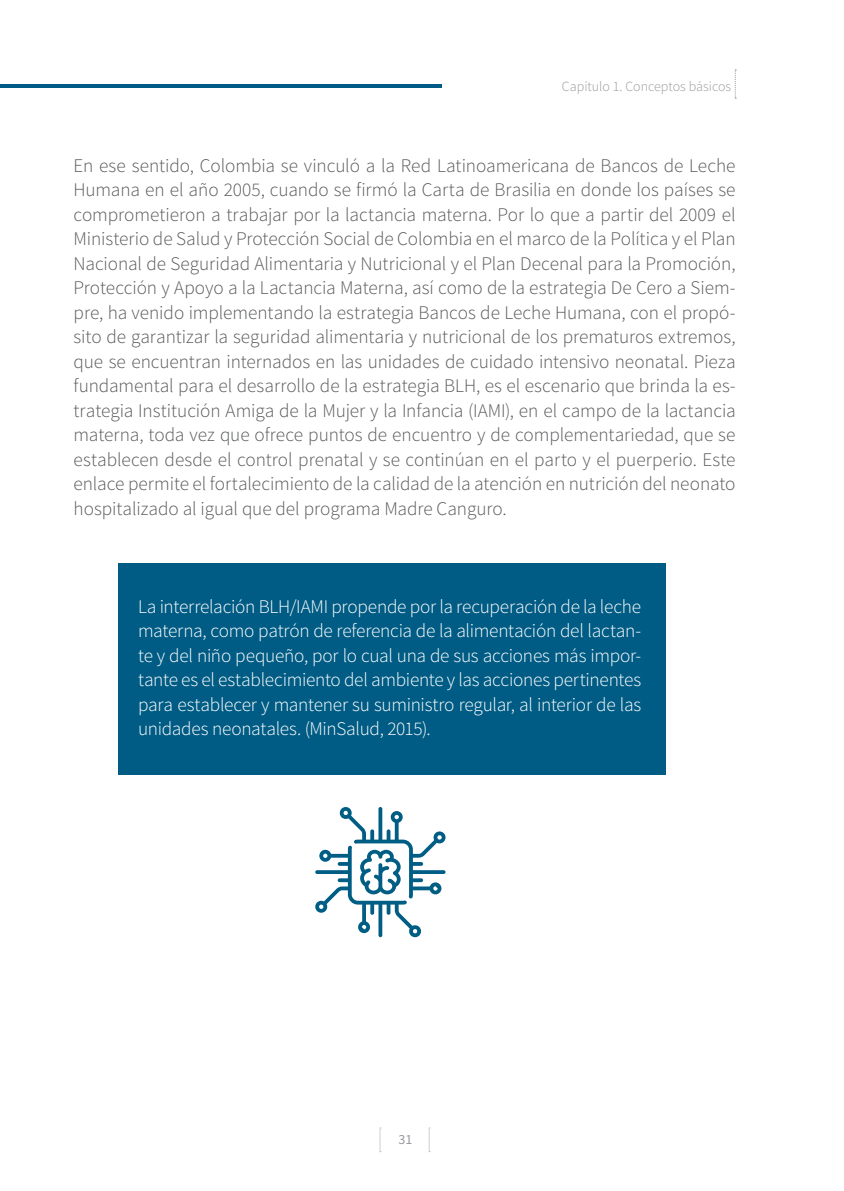
<style>
.page{position:relative;width:844px;height:1191px;background:#fff}
.page>*{position:absolute;margin:0;border:0;box-sizing:border-box;transform-origin:0 0}
.Txt_-_A{font:300 19.25px/24.5px "Source Sans Pro";letter-spacing:-.005em;color:#58595b;text-align:justify}
.destacado_3_blanco{font:300 19.25px/24.5px "Source Sans Pro";letter-spacing:-.015em;color:#fff;text-align:justify}
.t1{font:300 14px "Source Sans Pro";color:#97999c}
.t2{font:14px "Source Sans Pro";color:#97999c}
</style>
<div class="page">
<svg style="left:379px;top:1127px;width:2px;height:25px"></svg>
<svg style="left:428px;top:1127px;width:2px;height:25px"></svg>
<svg style="left:734px;top:70px;width:2px;height:29px"></svg>
<hr style="left:0;top:85px;width:441px;height:3px;background:#005c84">
<div style="left:118px;top:563px;width:548px;height:212px;background:#005c84"></div>
<svg style="left:315px;top:807px;width:130px;height:130px"></svg>
<p class="t1" style="left:561px;top:78px;width:171px">Capítulo 1. Conceptos básicos</p>
<p class="Txt_-_A" style="left:74px;top:153px;width:663px">En ese sentido, Colombia se vinculó a la Red Latinoamericana de Bancos de Leche Humana en el año 2005, cuando se firmó la Carta de Brasilia en donde los países se comprometieron a trabajar por la lactancia materna. Por lo que a partir del 2009 el Ministerio de Salud y Protección Social de Colombia en el marco de la Política y el Plan Nacional de Seguridad Alimentaria y Nutricional y el Plan Decenal para la Promoción, Protección y Apoyo a la Lactancia Materna, así como de la estrategia De Cero a Siem&shy;pre, ha venido implementando la estrategia Bancos de Leche Humana, con el propó&shy;sito de garantizar la seguridad alimentaria y nutricional de los prematuros extremos, que se encuentran internados en las unidades de cuidado intensivo neonatal. Pieza fundamental para el desarrollo de la estrategia BLH, es el escenario que brinda la es&shy;trategia Institución Amiga de la Mujer y la Infancia (IAMI), en el campo de la lactancia materna, toda vez que ofrece puntos de encuentro y de complementariedad, que se establecen desde el control prenatal y se continúan en el parto y el puerperio. Este enlace permite el fortalecimiento de la calidad de la atención en nutrición del neonato hospitalizado al igual que del programa Madre Canguro.</p>
<p class="destacado_3_blanco" style="left:138px;top:594px;width:504px">La interrelación BLH/IAMI propende por la recuperación de la leche materna, como patrón de referencia de la alimentación del lactan&shy;te y del niño pequeño, por lo cual una de sus acciones más impor&shy;tante es el establecimiento del ambiente y las acciones pertinentes para establecer y mantener su suministro regular, al interior de las unidades neonatales. (MinSalud, 2015).</p>
<p class="t2" style="left:398px;top:1130px;width:15px">31</p>
</div>
